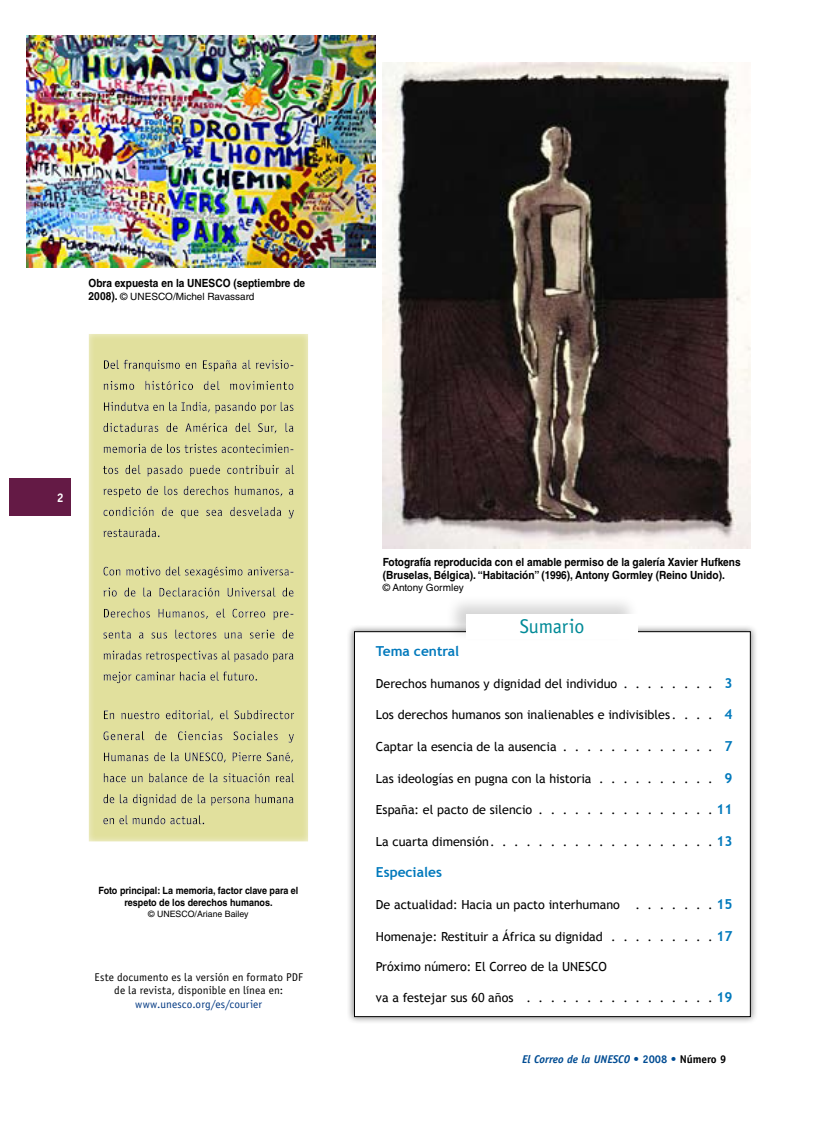
<style>
.page{position:relative;width:815px;height:1124px;background:#fff}
.page>*{position:absolute;margin:0;border:0;box-sizing:border-box;transform-origin:0 0}
.t1{font:20px "Officina Sans Std";letter-spacing:-.01em;color:#008a97}
.t2{font:700 13.75px "Trebuchet MS";color:#0079bc}
.t3{font:12.5px "Trebuchet MS";color:#000}
.t4{font:700 12.5px "Officina Sans";color:#fff}
.t5{font:700 11.25px/13.5px "Helvetica LT Std";color:#000;scale:.9 1}
.t6{font:11.25px/13.5px "Officina Sans Std";letter-spacing:.01em;color:#000;text-align:center}
.t7{font:italic 700 11.25px "Officina Sans";color:#004c93}
.t8{font:11.25px "Officina Sans Std";letter-spacing:.01em;color:#003882}
.t9{font:700 10px/12px "Helvetica LT Std";color:#000;text-align:center;scale:.9 1}
.t10{font:10px "Helvetica LT Std";color:#000}
.t11{font:8.75px "Helvetica LT Std";color:#000}
.s1{font-weight:700;font-size:11.25px}
.s2{font-weight:700;font-size:13.75px;color:#0079bc}
.s3{font-style:normal}
.s4{font-style:normal;color:#000}
</style>
<div class="page">
<div style="left:10px;top:478px;width:61px;height:38px;background:#641a45"></div>
<div style="left:346px;top:622px;width:427px;height:417px;background:#000;opacity:.46"></div>
<div style="left:354px;top:631px;width:396px;height:385px;background:#fff"></div>
<div style="left:444px;top:594px;width:202px;height:54px;background:#000;opacity:.17"></div>
<div style="left:466px;top:614px;width:172px;height:24px;background:#fff"></div>
<div style="left:87px;top:333px;width:222px;height:509px;background:#fff;opacity:.75"></div>
<img style="left:383px;top:62px;width:367px;height:486px">
<img style="left:27px;top:35px;width:349px;height:232px">
<p class="t5" style="left:89px;top:276px;width:242px">Obra expuesta en la UNESCO (septiembre de</p>
<p class="t10" style="left:89px;top:291px;width:167px"><span class="s1">2008).</span> © UNESCO/Michel Ravassard</p>
<p class="t4" style="left:57px;top:490px;width:8px">2</p>
<p class="t9" style="left:98px;top:884px;width:224px">Foto principal: La memoria, factor clave para el respeto de los derechos humanos.</p>
<p class="t11" style="left:148px;top:908px;width:102px">© UNESCO/Ariane Bailey</p>
<p class="t6" style="left:94px;top:970px;width:210px">Este documento es la versión en formato PDF de la revista, disponible en línea en:</p>
<p class="t8" style="left:135px;top:997px;width:128px">www.unesco.org/es/courier</p>
<p class="t5" style="left:383px;top:555px;width:399px">Fotografía reproducida con el amable permiso de la galería Xavier Hufkens (Bruselas, Bélgica). “Habitación” (1996), Antony Gormley (Reino Unido).</p>
<p class="t10" style="left:383px;top:582px;width:83px">© Antony Gormley</p>
<h1 class="t1" style="left:520px;top:615px;width:66px">Sumario</h1>
<p class="t2" style="left:376px;top:642px;width:85px">Tema central</p>
<p class="t3" style="left:376px;top:676px;width:243px">Derechos humanos y dignidad del individuo</p>
<p class="t2" style="left:725px;top:674px;width:10px">3</p>
<p class="t3" style="left:376px;top:707px;width:296px">Los derechos humanos son inalienables e indivisibles</p>
<p class="t2" style="left:725px;top:705px;width:10px">4</p>
<p class="t3" style="left:376px;top:739px;width:182px">Captar la esencia de la ausencia</p>
<p class="t2" style="left:725px;top:737px;width:10px">7</p>
<p class="t3" style="left:376px;top:770px;width:358px">Las ideologías en pugna con la historia . . . . . . . . . . <span class="s2">9</span></p>
<p class="t3" style="left:376px;top:802px;width:158px">España: el pacto de silencio</p>
<p class="t2" style="left:716px;top:800px;width:18px">11</p>
<p class="t3" style="left:376px;top:833px;width:115px">La cuarta dimensión</p>
<p class="t2" style="left:716px;top:832px;width:18px">13</p>
<p class="t2" style="left:376px;top:863px;width:68px">Especiales</p>
<p class="t3" style="left:376px;top:897px;width:245px">De actualidad: Hacia un pacto interhumano</p>
<p class="t3" style="left:635px;top:897px;width:99px">. . . . . . . <span class="s2">15</span></p>
<p class="t3" style="left:376px;top:928px;width:358px">Homenaje: Restituir a África su dignidad . . . . . . . . . <span class="s2">17</span></p>
<p class="t3" style="left:376px;top:958px;width:232px">Próximo número: El Correo de la UNESCO</p>
<p class="t3" style="left:376px;top:990px;width:139px">va a festejar sus 60 años</p>
<p class="t2" style="left:716px;top:988px;width:18px">19</p>
<p class="t7" style="left:522px;top:1051px;width:206px">El Correo de la UNESCO <span class="s3">• 2008 •</span> <span class="s4">Número 9</span></p>
</div>
